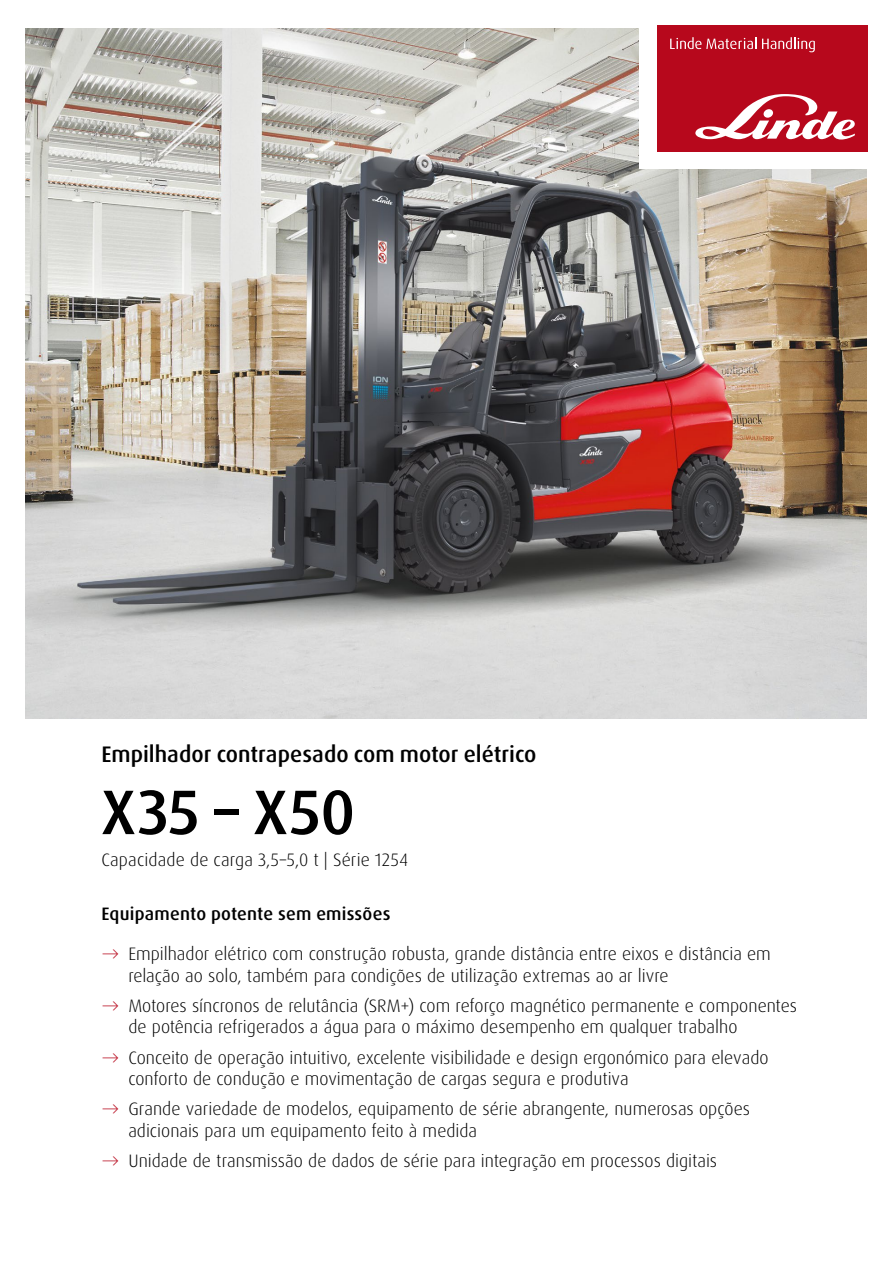
<style>
.page{position:relative;width:893px;height:1263px;background:#fff}
.page>*{position:absolute;margin:0;border:0;box-sizing:border-box;transform-origin:0 0}
.t1{font:500 63px "Dax Pro";letter-spacing:.01em;color:#000}
.t2{font:500 22.5px "Dax Pro";color:#000}
.t3{font:300 18px/21.6px "Dax Pro";color:#000}
.t4{font:500 18px "Dax Pro";letter-spacing:.015em;color:#000}
.s1{color:#b7081c}
</style>
<div class="page">
<img style="left:26px;top:28px;width:841px;height:690px">
<div style="left:640px;top:0;width:253px;height:169px;background:#fff"></div>
<div style="left:657px;top:26px;width:210px;height:126px;background:#b7081c"></div>
<svg style="left:695px;top:94px;width:160px;height:46px"></svg>
<svg style="left:670px;top:37px;width:86px;height:12px"></svg>
<svg style="left:762px;top:37px;width:53px;height:15px"></svg>
<p class="t2" style="left:101px;top:740px;width:437px">Empilhador contrapesado com motor elétrico</p>
<h1 class="t1" style="left:101px;top:772px;width:255px">X35 – X50</h1>
<p class="t3" style="left:101px;top:849px;width:308px">Capacidade de carga 3,5–5,0 t | Série 1254</p>
<p class="t4" style="left:101px;top:902px;width:291px">Equipamento potente sem emissões</p>
<p class="t3" style="left:128px;top:943px;width:644px;text-indent:-25px"><span class="s1">→</span> Empilhador elétrico com construção robusta, grande distância entre eixos e distância em relação ao solo, também para condições de utilização extremas ao ar livre</p>
<p class="t3" style="left:128px;top:995px;width:670px;text-indent:-25px"><span class="s1">→</span> Motores síncronos de relutância (SRM+) com reforço magnético permanente e componentes de potência refrigerados a água para o máximo desempenho em qualquer trabalho</p>
<p class="t3" style="left:128px;top:1046px;width:642px;text-indent:-25px"><span class="s1">→</span> Conceito de operação intuitivo, excelente visibilidade e design ergonómico para elevado conforto de condução e movimentação de cargas segura e produtiva</p>
<p class="t3" style="left:128px;top:1098px;width:623px;text-indent:-25px"><span class="s1">→</span> Grande variedade de modelos, equipamento de série abrangente, numerosas opções adicionais para um equipamento feito à medida</p>
<p class="t3" style="left:103px;top:1150px;width:616px"><span class="s1">→</span> Unidade de transmissão de dados de série para integração em processos digitais</p>
</div>
